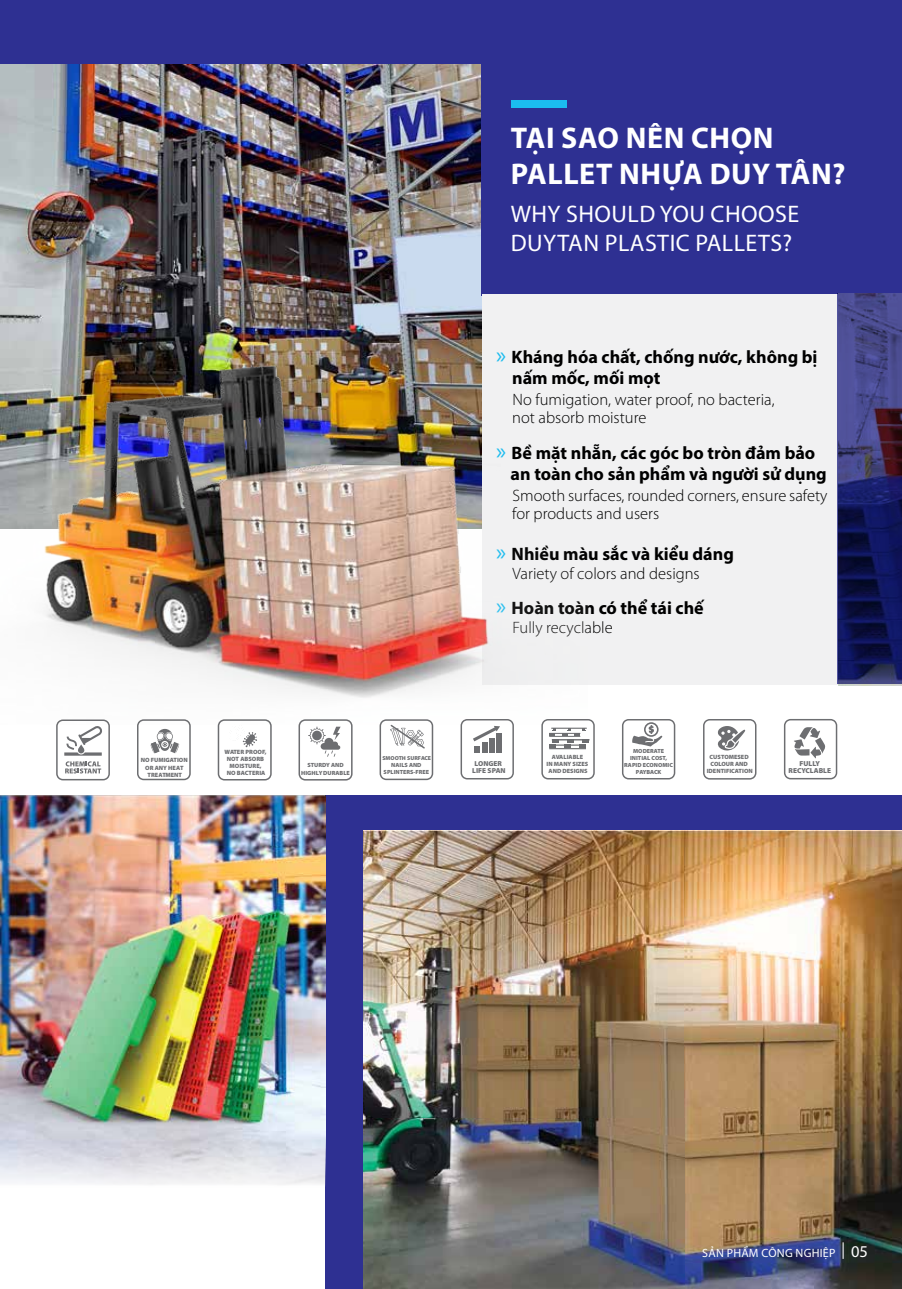
<style>
.page{position:relative;width:902px;height:1289px;background:#fff}
.page>*{position:absolute;margin:0;border:0;box-sizing:border-box;transform-origin:0 0}
.t1{font:700 30px/36px "Myriad Pro";letter-spacing:.02em;color:#fff}
.t2{font:24px/28.8px "Myriad Pro";letter-spacing:.02em;color:#fff}
.t3{font:700 18px/21px "Myriad Pro";color:#000}
.t4{font:300 16.5px/18px "Myriad Pro";color:#000}
.t5{font:12px "Myriad Pro";letter-spacing:.02em;color:#fff}
.t6{font:900 7.2px/7.1px "Myriad Pro";color:#6d6e71;text-align:center}
.t7{font:900 6.15px/7.1px "Myriad Pro";color:#6d6e71;text-align:center}
.t8{font:900 6px/7.1px "Myriad Pro";color:#6d6e71;text-align:center}
.t9{font:900 5.7px "Myriad Pro";color:#6d6e71}
.s1{font-weight:400;font-size:24px;color:#1bbcef}
.s2{font-family:"UVN Tin Tuc";font-size:16.5px}
.s3{font-size:16.5px}
</style>
<div class="page">
<div style="left:325px;top:795px;width:576px;height:493px;background:#2e3092"></div>
<img style="left:364px;top:831px;width:537px;height:457px">
<img style="left:0;top:64px;width:482px;height:253px">
<div style="left:0;top:0;width:901px;height:64px;background:#2e3092"></div>
<div style="left:481px;top:63px;width:420px;height:233px;background:#2e3092"></div>
<div style="left:482px;top:294px;width:356px;height:391px;background:#f1f1f2"></div>
<div style="left:511px;top:100px;width:55px;height:7px;background:#1bbcef"></div>
<img style="left:0;top:317px;width:489px;height:381px">
<svg style="left:56px;top:719px;width:54px;height:61px"></svg>
<svg style="left:137px;top:719px;width:54px;height:61px"></svg>
<svg style="left:218px;top:719px;width:54px;height:61px"></svg>
<svg style="left:298px;top:719px;width:54px;height:61px"></svg>
<svg style="left:379px;top:719px;width:54px;height:61px"></svg>
<svg style="left:622px;top:719px;width:53px;height:60px"></svg>
<svg style="left:460px;top:719px;width:54px;height:60px"></svg>
<svg style="left:541px;top:719px;width:53px;height:60px"></svg>
<svg style="left:783px;top:719px;width:54px;height:60px"></svg>
<svg style="left:703px;top:719px;width:53px;height:60px"></svg>
<img style="left:0;top:795px;width:325px;height:390px">
<svg style="left:837px;top:293px;width:64px;height:391px"></svg>
<h1 class="t1" style="left:511px;top:119px;width:336px">TẠI SAO NÊN CHỌN<br>PALLET NHỰA DUY TÂN?</h1>
<h2 class="t2" style="left:510px;top:199px;width:290px">WHY SHOULD YOU CHOOSE<br>DUYTAN PLASTIC PALLETS?</h2>
<p class="t3" style="left:512px;top:345px;width:307px;text-indent:-16px"><span class="s1">»</span> Kháng hóa chất, chống nước, không bị nấm mốc, mối mọt</p>
<p class="t4" style="left:512px;top:390px;width:264px">No fumigation, water proof, no bacteria, not absorb moisture</p>
<p class="t3" style="left:510px;top:442px;width:317px;text-indent:-15px"><span class="s1">»</span> Bề mặt nhẵn, các góc bo tròn đảm bảo an toàn cho sản phẩm và người sử dụng</p>
<p class="t4" style="left:512px;top:486px;width:317px">Smooth surfaces, rounded corners, ensure safety for products and users</p>
<p class="t3" style="left:496px;top:542px;width:239px"><span class="s1">»</span> Nhiều màu sắc và kiểu dáng</p>
<p class="t3" style="left:496px;top:597px;width:209px"><span class="s1">»</span> Hoàn toàn có thể tái chế</p>
<p class="t4" style="left:512px;top:564px;width:189px">Variety of colors and designs</p>
<p class="t4" style="left:512px;top:618px;width:102px">Fully recyclable</p>
<p class="t7" style="left:141px;top:756px;width:49px">NO FUMIGATION<br>OR ANY HEAT<br>TREATMENT</p>
<p class="t7" style="left:224px;top:747px;width:44px">WATER PROOF,<br>NOT ABSORB<br>MOISTURE,<br>NO BACTERIA</p>
<p class="t9" style="left:382px;top:753px;width:50px">SMOOTH SURFACE</p>
<p class="t8" style="left:624px;top:747px;width:50px">MODERATE<br>INITIAL COST,<br>RAPID ECONOMIC<br>PAYBACK</p>
<p class="t6" style="left:472px;top:759px;width:35px">LONGER<br>LIFE SPAN</p>
<p class="t7" style="left:546px;top:753px;width:43px">AVALIABLE<br>IN MANY SIZES<br>AND DESIGNS</p>
<p class="t6" style="left:788px;top:760px;width:44px">FULLY<br>RECYCLABLE</p>
<p class="t7" style="left:706px;top:753px;width:48px">CUSTOMESED<br>COLOUR AND<br>IDENTIFICATION</p>
<p class="t8" style="left:301px;top:761px;width:50px">STURDY AND<br>HIGHLY DURABLE</p>
<p class="t8" style="left:383px;top:761px;width:47px">NAILS AND<br>SPLINTERS-FREE</p>
<p class="t5" style="left:702px;top:1245px;width:167px">SẢN PHẨM CÔNG NGHIỆP <span class="s2">|</span> <span class="s3">05</span></p>
</div>
